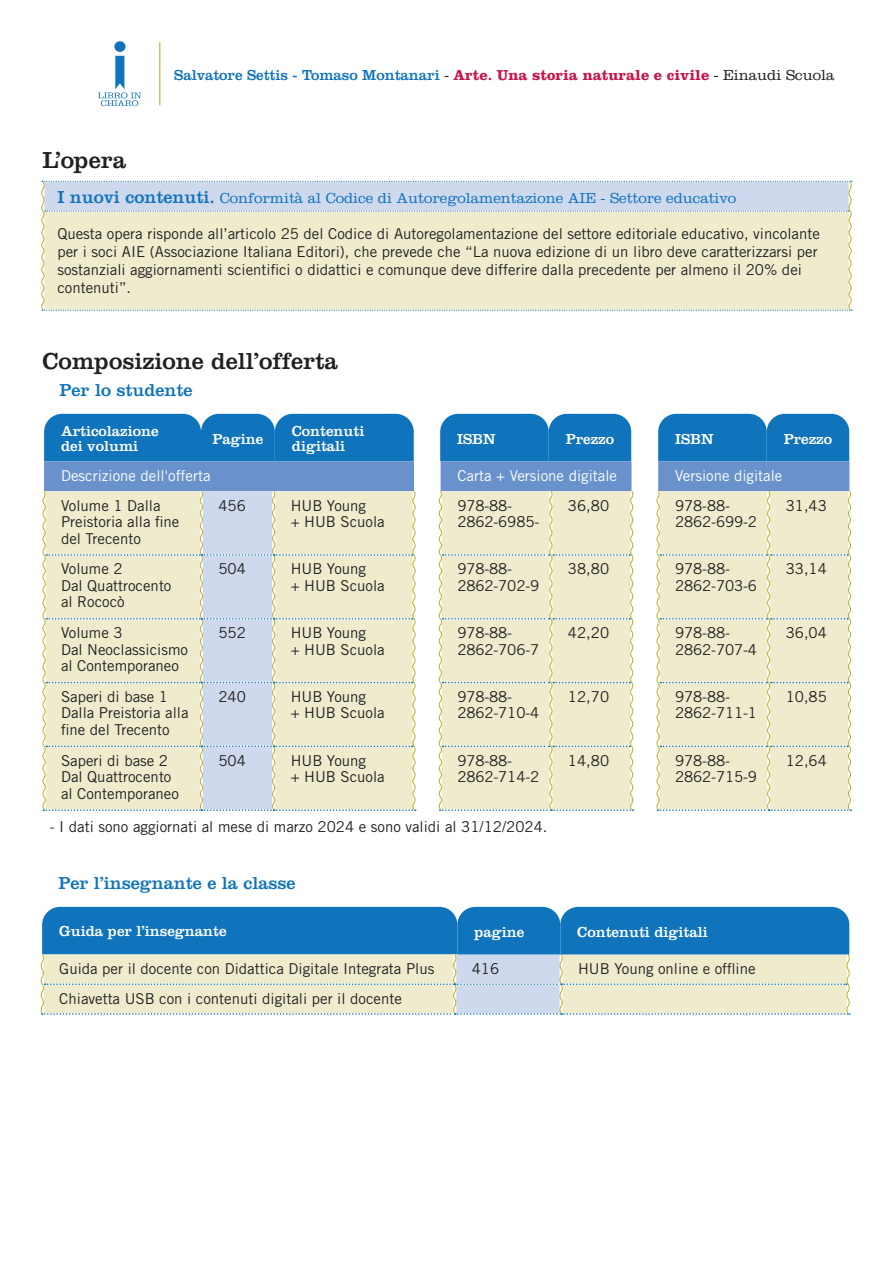
<style>
.page{position:relative;width:893px;height:1263px;background:#fff}
.page>*{position:absolute;margin:0;border:0;box-sizing:border-box;transform-origin:0 0}
.t1{font:24px "Clarendon";color:#231f20}
.t2{font:18px "Clarendon";color:#1074bc}
.t3{font:15px/16.5px "Trade Gothic LT Std";color:#231f20}
.t4{font:15px/15px "Clarendon";color:#fff}
.t5{font:300 15px "Clarendon";color:#1074bc}
.t6{font:15px "Clarendon";color:#1074bc}
.t7{font:15px "Trade Gothic LT Std";color:#fff}
.s1{font-weight:300;color:#231f20}
.s2{font-weight:700;color:#c5164a}
.s3{font-weight:400;font-size:18px}
</style>
<div class="page">
<hr style="left:159px;top:42px;width:1px;height:63px;background:#bbb12a">
<div style="left:114px;top:41px;width:11px;height:11px;background:#1074bc;border-radius:50%"></div>
<svg style="left:98px;top:56px;width:43px;height:50px"></svg>
<svg style="left:41px;top:181px;width:812px;height:130px;background:#e5e7d4"></svg>
<svg style="left:42px;top:414px;width:810px;height:397px;background:#cad8cf"></svg>
<svg style="left:40px;top:907px;width:811px;height:108px;background:#8ab6c9"></svg>
<p class="t6" style="left:174px;top:66px;width:662px">Salvatore Settis - Tomaso Montanari <span class="s1">-</span> <span class="s2">Arte. Una storia naturale e civile</span> <span class="s1">- Einaudi Scuola</span></p>
<h1 class="t1" style="left:43px;top:146px;width:85px">L’opera</h1>
<p class="t5" style="left:57px;top:190px;width:680px"><span class="s3">I nuovi contenuti.</span> Conformità al Codice di Autoregolamentazione AIE - Settore educativo</p>
<p class="t3" style="left:57px;top:224px;width:764px;line-height:18px">Questa opera risponde all’articolo 25 del Codice di Autoregolamentazione del settore editoriale educativo, vincolante per i soci AIE (Associazione Italiana Editori), che prevede che “La nuova edizione di un libro deve caratterizzarsi per sostanziali aggiornamenti scientifici o didattici e comunque deve differire dalla precedente per almeno il 20% dei contenuti”.</p>
<h1 class="t1" style="left:43px;top:347px;width:297px">Composizione dell’offerta</h1>
<p class="t2" style="left:60px;top:379px;width:135px">Per lo studente</p>
<p class="t4" style="left:61px;top:423px;width:99px">Articolazione dei volumi</p>
<p class="t4" style="left:292px;top:423px;width:74px">Contenuti digitali</p>
<p class="t4" style="left:212px;top:431px;width:52px">Pagine</p>
<p class="t4" style="left:457px;top:431px;width:40px">ISBN</p>
<p class="t4" style="left:566px;top:431px;width:50px">Prezzo</p>
<p class="t4" style="left:675px;top:431px;width:40px">ISBN</p>
<p class="t4" style="left:784px;top:431px;width:50px">Prezzo</p>
<p class="t7" style="left:61px;top:466px;width:151px">Descrizione dell'offerta</p>
<p class="t7" style="left:457px;top:466px;width:161px">Carta + Versione digitale</p>
<p class="t7" style="left:675px;top:466px;width:109px">Versione digitale</p>
<p class="t3" style="left:61px;top:497px;width:120px">Volume 1 Dalla<br>Preistoria alla fine del Trecento</p>
<p class="t3" style="left:218px;top:497px;width:29px">456</p>
<p class="t3" style="left:291px;top:497px;width:95px">HUB Young<br>+ HUB Scuola</p>
<p class="t3" style="left:457px;top:497px;width:83px">978-88-<br>2862-6985-</p>
<p class="t3" style="left:568px;top:497px;width:43px">36,80</p>
<p class="t3" style="left:675px;top:497px;width:83px">978-88-<br>2862-699-2</p>
<p class="t3" style="left:786px;top:497px;width:43px">31,43</p>
<p class="t3" style="left:61px;top:560px;width:112px">Volume 2<br>Dal Quattrocento al Rococò</p>
<p class="t3" style="left:218px;top:560px;width:29px">504</p>
<p class="t3" style="left:291px;top:560px;width:95px">HUB Young<br>+ HUB Scuola</p>
<p class="t3" style="left:457px;top:560px;width:83px">978-88-<br>2862-702-9</p>
<p class="t3" style="left:568px;top:560px;width:43px">38,80</p>
<p class="t3" style="left:675px;top:560px;width:83px">978-88-<br>2862-703-6</p>
<p class="t3" style="left:786px;top:560px;width:43px">33,14</p>
<p class="t3" style="left:61px;top:624px;width:129px">Volume 3<br>Dal Neoclassicismo al Contemporaneo</p>
<p class="t3" style="left:218px;top:624px;width:29px">552</p>
<p class="t3" style="left:291px;top:624px;width:95px">HUB Young<br>+ HUB Scuola</p>
<p class="t3" style="left:457px;top:624px;width:83px">978-88-<br>2862-706-7</p>
<p class="t3" style="left:568px;top:624px;width:43px">42,20</p>
<p class="t3" style="left:675px;top:624px;width:83px">978-88-<br>2862-707-4</p>
<p class="t3" style="left:786px;top:624px;width:43px">36,04</p>
<p class="t3" style="left:61px;top:688px;width:129px">Saperi di base 1<br>Dalla Preistoria alla fine del Trecento</p>
<p class="t3" style="left:218px;top:688px;width:29px">240</p>
<p class="t3" style="left:291px;top:688px;width:95px">HUB Young<br>+ HUB Scuola</p>
<p class="t3" style="left:457px;top:688px;width:83px">978-88-<br>2862-710-4</p>
<p class="t3" style="left:568px;top:688px;width:43px">12,70</p>
<p class="t3" style="left:675px;top:688px;width:83px">978-88-<br>2862-711-1</p>
<p class="t3" style="left:786px;top:688px;width:43px">10,85</p>
<p class="t3" style="left:61px;top:752px;width:119px">Saperi di base 2<br>Dal Quattrocento al Contemporaneo</p>
<p class="t3" style="left:218px;top:752px;width:29px">504</p>
<p class="t3" style="left:291px;top:752px;width:95px">HUB Young<br>+ HUB Scuola</p>
<p class="t3" style="left:457px;top:752px;width:83px">978-88-<br>2862-714-2</p>
<p class="t3" style="left:568px;top:752px;width:43px">14,80</p>
<p class="t3" style="left:675px;top:752px;width:83px">978-88-<br>2862-715-9</p>
<p class="t3" style="left:786px;top:752px;width:43px">12,64</p>
<p class="t3" style="left:50px;top:819px;width:499px">- I dati sono aggiornati al mese di marzo 2024 e sono validi al 31/12/2024.</p>
<p class="t2" style="left:58px;top:873px;width:238px">Per l’insegnante e la classe</p>
<p class="t4" style="left:59px;top:924px;width:169px">Guida per l’insegnante</p>
<p class="t3" style="left:59px;top:960px;width:376px">Guida per il docente con Didattica Digitale Integrata Plus</p>
<p class="t3" style="left:472px;top:960px;width:29px">416</p>
<p class="t3" style="left:578px;top:960px;width:179px">HUB Young online e offline</p>
<p class="t3" style="left:59px;top:990px;width:344px">Chiavetta USB con i contenuti digitali per il docente</p>
<p class="t4" style="left:474px;top:924px;width:52px">pagine</p>
<p class="t4" style="left:577px;top:924px;width:132px">Contenuti digitali</p>
</div>
